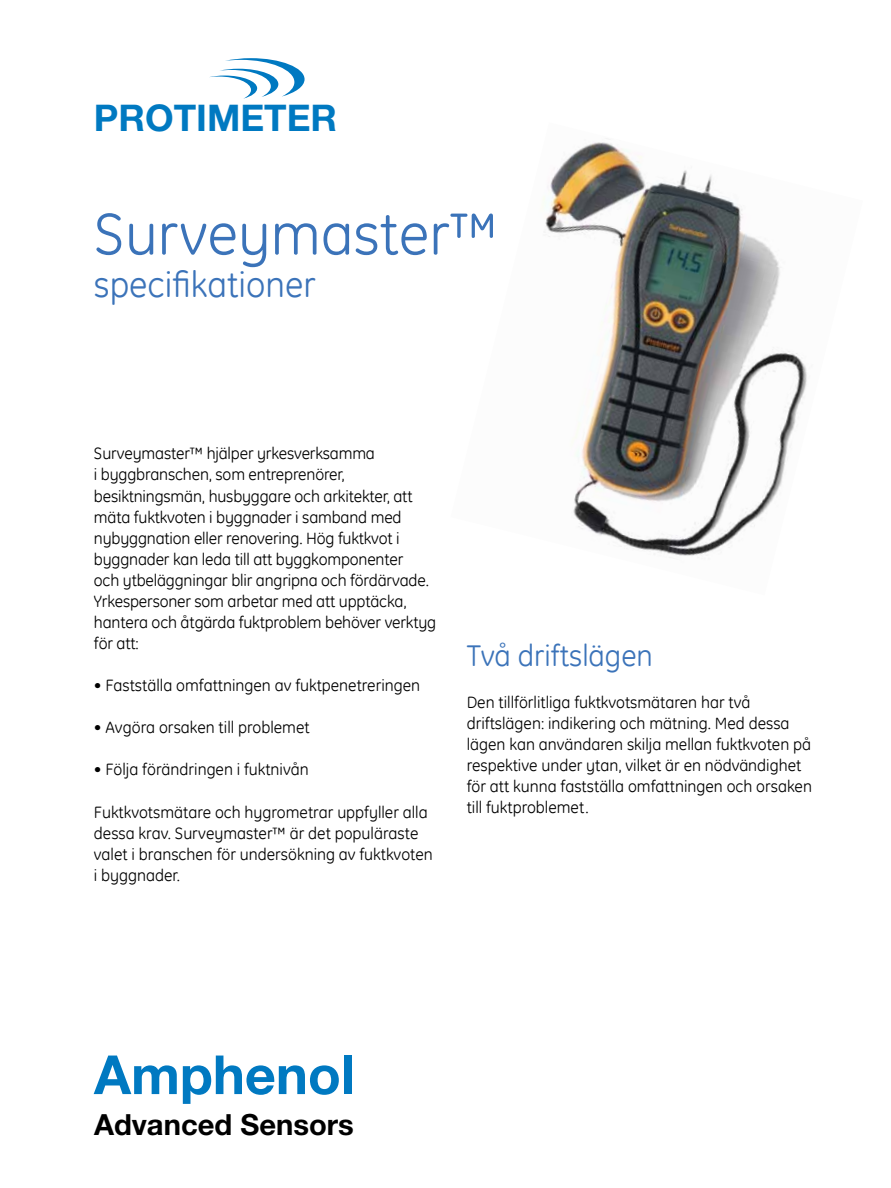
<style>
.page{position:relative;width:891px;height:1188px;background:#fff}
.page>*{position:absolute;margin:0;border:0;box-sizing:border-box;transform-origin:0 0}
.t1{font:60px "GE Inspira";color:#3b73b9}
.t2{font:700 54px "Helvetica Neue LT Std";color:#0079c1}
.t3{font:700 36.75px "Helvetica Neue LT Std";color:#0079c1}
.t4{font:36px "GE Inspira";color:#3b73b9}
.t5{font:30px "GE Inspira";color:#3b73b9}
.t6{font:700 29.1px "Helvetica Neue LT Std";color:#000}
.t7{font:16.5px/21px "GE Inspira";color:#000}
</style>
<div class="page">
<img style="left:543px;top:138px;width:264px;height:420px">
<svg style="left:209px;top:58px;width:96px;height:41px"></svg>
<h3 class="t3" style="left:94px;top:95px;width:245px">PROTIMETER</h3>
<h1 class="t1" style="left:94px;top:195px;width:406px">Surveymaster™</h1>
<h3 class="t4" style="left:94px;top:261px;width:223px">specifikationer</h3>
<p class="t7" style="left:94px;top:443px;width:344px">Surveymaster™ hjälper yrkesverksamma<br>i byggbranschen, som entreprenörer, besiktningsmän, husbyggare och arkitekter, att mäta fuktkvoten i byggnader i samband med nybyggnation eller renovering. Hög fuktkvot i byggnader kan leda till att byggkomponenter<br>och ytbeläggningar blir angripna och fördärvade.<br>Yrkespersoner som arbetar med att upptäcka, hantera och åtgärda fuktproblem behöver verktyg för att:</p>
<p class="t7" style="left:94px;top:674px;width:328px">• Fastställa omfattningen av fuktpenetreringen</p>
<p class="t7" style="left:94px;top:716px;width:217px">• Avgöra orsaken till problemet</p>
<p class="t7" style="left:94px;top:759px;width:216px">• Följa förändringen i fuktnivån</p>
<p class="t7" style="left:94px;top:801px;width:340px">Fuktkvotsmätare och hygrometrar uppfyller alla dessa krav. Surveymaster™ är det populäraste valet i branschen för undersökning av fuktkvoten i byggnader.</p>
<h3 class="t5" style="left:467px;top:636px;width:188px">Två driftslägen</h3>
<p class="t7" style="left:467px;top:691px;width:347px">Den tillförlitliga fuktkvotsmätaren har två driftslägen: indikering och mätning. Med dessa lägen kan användaren skilja mellan fuktkvoten på respektive under ytan, vilket är en nödvändighet för att kunna fastställa omfattningen och orsaken till fuktproblemet.</p>
<h2 class="t2" style="left:94px;top:1041px;width:262px">Amphenol</h2>
<h3 class="t6" style="left:94px;top:1107px;width:261px">Advanced Sensors</h3>
</div>
